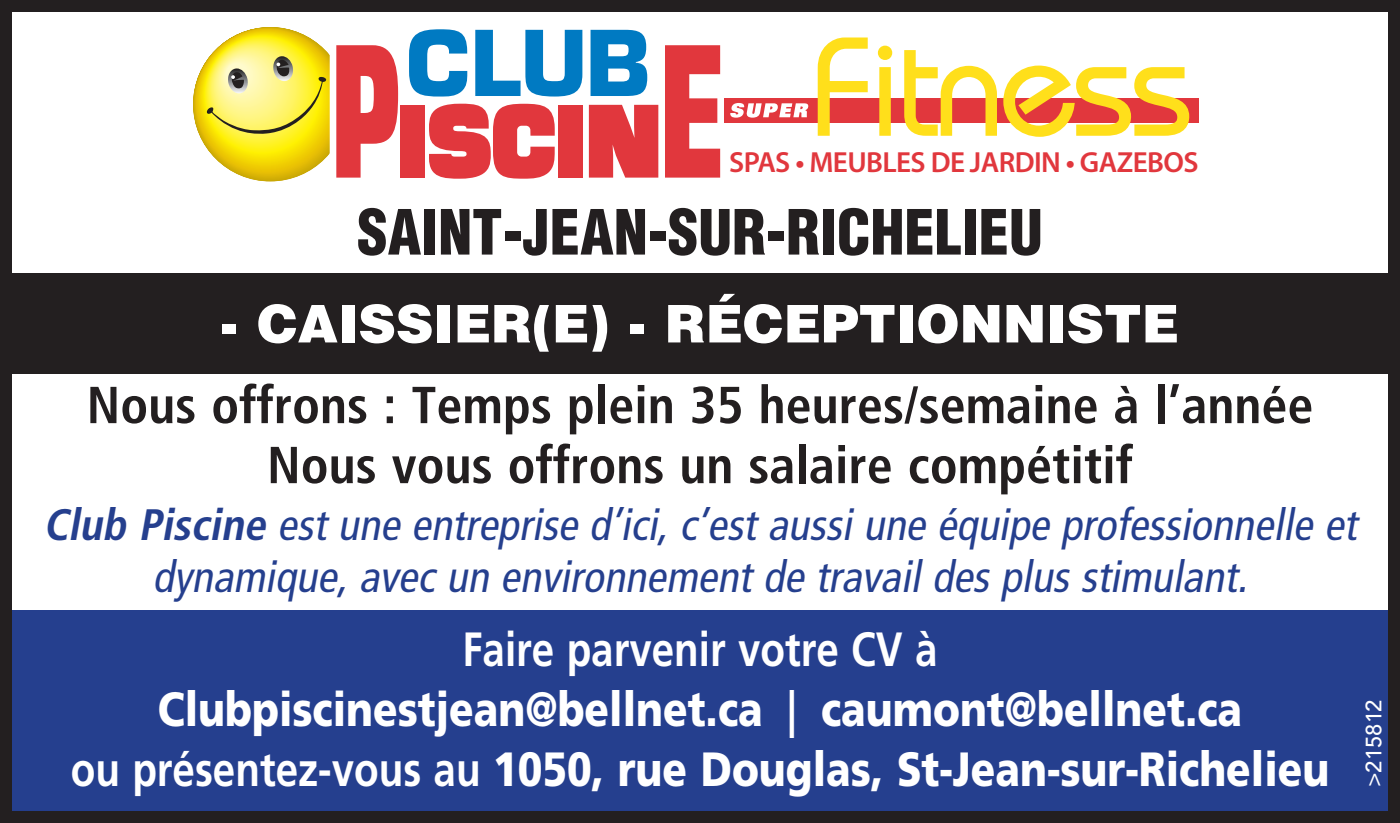
<style>
.page{position:relative;width:1400px;height:823px;background:#fff}
.page>*{position:absolute;margin:0;border:0;box-sizing:border-box;transform-origin:0 0}
.t1{font:900 condensed 60.8px "Helvetica LT Std";color:#231f20}
.t2{font:700 condensed 52px/60px "Frutiger LT Std";color:#231f20;text-align:center}
.t3{font:900 52px "Helvetica LT Std";color:#fff}
.t4{font:900 48px/60px "Frutiger LT Std";color:#fff;text-align:center;scale:.84 1}
.t5{font:italic condensed 44px/52px "Frutiger LT Std";color:#253f8e;text-align:center}
.t6{font:600 29.2px "Myriad Pro";letter-spacing:-.02em;color:#e1373d}
.t7{font:500 22px "Avenir LT Std";color:#fff}
.s1{font-weight:700}
</style>
<div class="page">
<div style="left:0;top:610px;width:1400px;height:203px;background:#253f8e"></div>
<svg style="left:206px;top:56px;width:120px;height:79px;background:#e8dd5d"></svg>
<svg style="left:398px;top:29px;width:323px;height:149px"></svg>
<svg style="left:409px;top:29px;width:58px;height:68px"></svg>
<svg style="left:475px;top:30px;width:107px;height:67px"></svg>
<svg style="left:591px;top:30px;width:56px;height:66px"></svg>
<svg style="left:336px;top:45px;width:62px;height:133px"></svg>
<svg style="left:665px;top:45px;width:55px;height:133px"></svg>
<div style="left:400px;top:105px;width:25px;height:73px;background:#e1373d"></div>
<div style="left:558px;top:105px;width:24px;height:73px;background:#e1373d"></div>
<svg style="left:589px;top:105px;width:69px;height:73px;background:#e3464c"></svg>
<svg style="left:429px;top:104px;width:126px;height:75px"></svg>
<div style="left:724px;top:98px;width:475px;height:25px;background:#e1373d"></div>
<svg style="left:818px;top:37px;width:50px;height:99px"></svg>
<svg style="left:879px;top:67px;width:12px;height:69px"></svg>
<div style="left:878px;top:46px;width:14px;height:14px;background:#ffdf1b;border-radius:50%"></div>
<svg style="left:904px;top:50px;width:93px;height:86px"></svg>
<svg style="left:1003px;top:66px;width:186px;height:71px"></svg>
<svg style="left:730px;top:103px;width:79px;height:15px"></svg>
<div style="left:0;top:273px;width:1400px;height:101px;background:#231f20"></div>
<div style="left:0;top:0;width:1400px;height:823px;border:12px solid #231f20"></div>
<p class="t6" style="left:729px;top:144px;width:471px">SPAS • MEUBLES DE JARDIN • GAZEBOS</p>
<h1 class="t1" style="left:357px;top:194px;width:687px">SAINT-JEAN-SUR-RICHELIEU</h1>
<p class="t3" style="left:221px;top:290px;width:960px">- CAISSIER(E) - RÉCEPTIONNISTE</p>
<p class="t2" style="left:87px;top:375px;width:1228px">Nous offrons : Temps plein 35 heures/semaine à l’année<br>Nous vous offrons un salaire compétitif</p>
<p class="t5" style="left:43px;top:499px;width:1324px"><span class="s1">Club Piscine</span> estune entreprise d’ici,c’estaussiune équipe professionnelle et dynamique,avec un environnementde travaildesplusstimulant.</p>
<p class="t4" style="left:71px;top:619px;width:1500px"><span class="s1">Faire parvenir votre CV à<br></span>Clubpiscinestjean@bellnet.ca <span class="s1">|</span> caumont@bellnet.ca<br><span class="s1">ou présentez-vous au</span> 1050, rue Douglas, St-Jean-sur-Richelieu</p>
<p class="t7" style="left:1361px;top:787px;width:89px;rotate:-90deg">&gt;215812</p>
</div>
